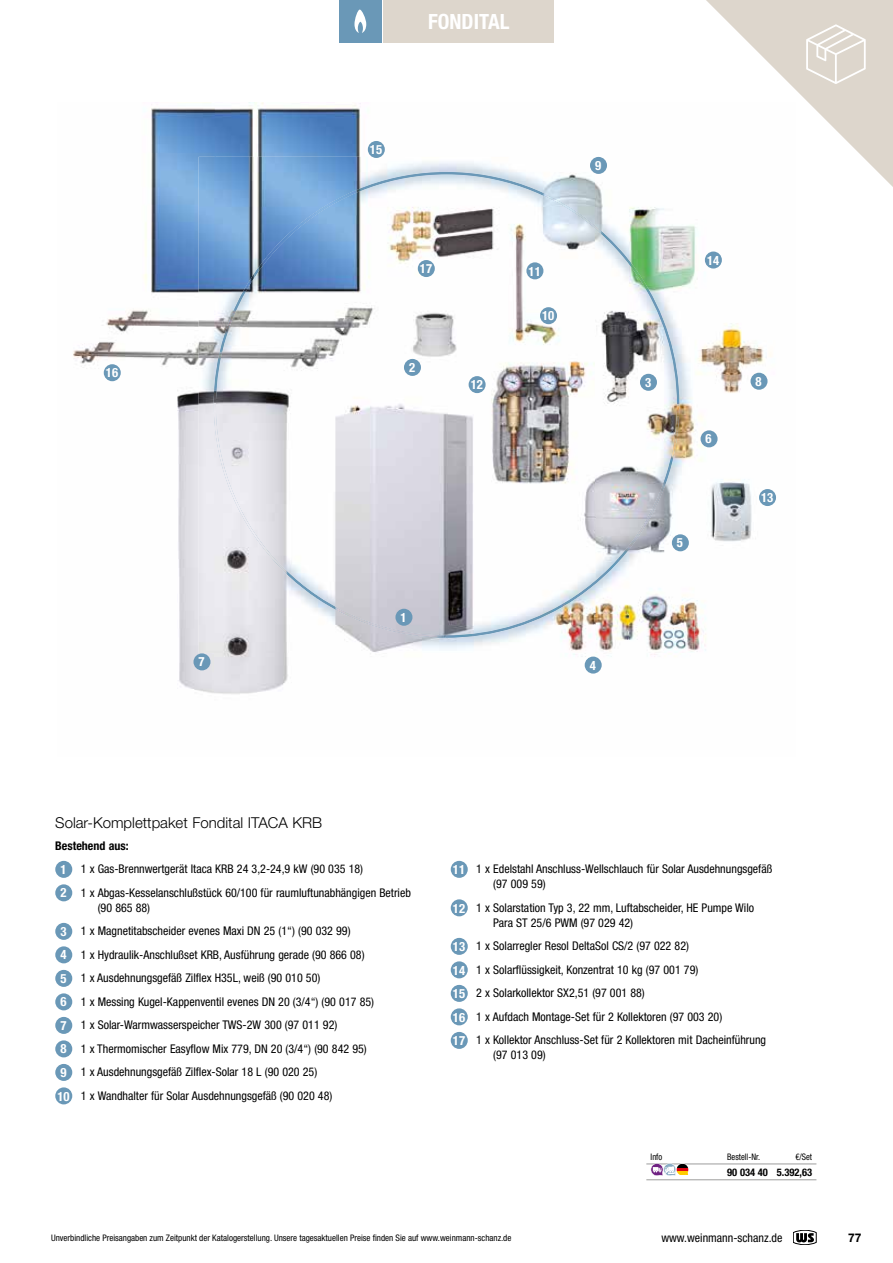
<style>
.page{position:relative;width:893px;height:1263px;background:#fff}
.page>*{position:absolute;margin:0;border:0;box-sizing:border-box;transform-origin:0 0}
.t1{font:700 condensed 21px "Helvetica Neue LT Pro";color:#fff}
.t2{font:300 15px "Helvetica Neue LT Pro";color:#000}
.t3{font:700 condensed 12.75px "Helvetica Neue LT Pro";color:#fff}
.t4{font:condensed 12px/23.5px "Helvetica Neue LT Pro";color:#000}
.t5{font:700 12px "Helvetica Neue LT Pro";color:#000}
.t6{font:700 condensed 10.5px "Helvetica Neue LT Pro";color:#000}
.t7{font:condensed 9px "Helvetica Neue LT Pro";color:#000}
.t8{font:condensed 9px "Helvetica Neue LT Pro";color:#000;scale:.95 1}
.s1{font-weight:700}
.s2{font-weight:700;font-size:12.75px;color:#fff}
</style>
<div class="page">
<hr style="left:646px;top:1163px;width:170px;height:1px;background:#9d9d9c">
<hr style="left:646px;top:1179px;width:170px;height:1px;background:#9d9d9c">
<svg style="left:651px;top:1163px;width:38px;height:13px"></svg>
<svg style="left:677px;top:1167px;width:11px;height:4px"></svg>
<svg style="left:677px;top:1171px;width:11px;height:4px"></svg>
<img style="left:73px;top:104px;width:142px;height:589px">
<img style="left:215px;top:102px;width:384px;height:55px">
<img style="left:694px;top:226px;width:82px;height:426px">
<img style="left:215px;top:653px;width:441px;height:41px">
<img style="left:199px;top:157px;width:495px;height:496px">
<img style="left:300px;top:172px;width:293px;height:52px">
<img style="left:253px;top:223px;width:52px;height:53px">
<img style="left:588px;top:223px;width:52px;height:53px">
<img style="left:214px;top:275px;width:51px;height:276px">
<img style="left:627px;top:275px;width:52px;height:276px">
<img style="left:265px;top:547px;width:52px;height:51px">
<img style="left:576px;top:547px;width:52px;height:51px">
<img style="left:316px;top:595px;width:260px;height:43px">
<div style="left:395px;top:609px;width:17px;height:17px;background:#6a98b7;border-radius:50%"></div>
<div style="left:590px;top:157px;width:17px;height:17px;background:#6a98b7;border-radius:50%"></div>
<div style="left:672px;top:534px;width:17px;height:17px;background:#6a98b7;border-radius:50%"></div>
<div style="left:759px;top:489px;width:17px;height:17px;background:#6a98b7;border-radius:50%"></div>
<div style="left:640px;top:374px;width:17px;height:17px;background:#6a98b7;border-radius:50%"></div>
<div style="left:526px;top:262px;width:17px;height:17px;background:#6a98b7;border-radius:50%"></div>
<div style="left:193px;top:653px;width:17px;height:17px;background:#6a98b7;border-radius:50%"></div>
<div style="left:368px;top:141px;width:17px;height:17px;background:#6a98b7;border-radius:50%"></div>
<div style="left:404px;top:359px;width:17px;height:17px;background:#6a98b7;border-radius:50%"></div>
<div style="left:540px;top:307px;width:17px;height:17px;background:#6a98b7;border-radius:50%"></div>
<div style="left:701px;top:430px;width:17px;height:17px;background:#6a98b7;border-radius:50%"></div>
<div style="left:705px;top:252px;width:17px;height:17px;background:#6a98b7;border-radius:50%"></div>
<div style="left:585px;top:657px;width:17px;height:17px;background:#6a98b7;border-radius:50%"></div>
<div style="left:469px;top:376px;width:17px;height:17px;background:#6a98b7;border-radius:50%"></div>
<div style="left:750px;top:373px;width:17px;height:17px;background:#6a98b7;border-radius:50%"></div>
<div style="left:104px;top:364px;width:17px;height:17px;background:#6a98b7;border-radius:50%"></div>
<div style="left:418px;top:260px;width:17px;height:17px;background:#6a98b7;border-radius:50%"></div>
<div style="left:55px;top:861px;width:17px;height:17px;background:#6a98b7;border-radius:50%"></div>
<div style="left:55px;top:884px;width:17px;height:17px;background:#6a98b7;border-radius:50%"></div>
<div style="left:55px;top:923px;width:17px;height:17px;background:#6a98b7;border-radius:50%"></div>
<div style="left:55px;top:946px;width:17px;height:17px;background:#6a98b7;border-radius:50%"></div>
<div style="left:55px;top:970px;width:17px;height:17px;background:#6a98b7;border-radius:50%"></div>
<div style="left:55px;top:993px;width:17px;height:17px;background:#6a98b7;border-radius:50%"></div>
<div style="left:55px;top:1017px;width:17px;height:17px;background:#6a98b7;border-radius:50%"></div>
<div style="left:55px;top:1040px;width:17px;height:17px;background:#6a98b7;border-radius:50%"></div>
<div style="left:55px;top:1064px;width:17px;height:17px;background:#6a98b7;border-radius:50%"></div>
<div style="left:55px;top:1087px;width:17px;height:17px;background:#6a98b7;border-radius:50%"></div>
<div style="left:451px;top:861px;width:17px;height:17px;background:#6a98b7;border-radius:50%"></div>
<div style="left:451px;top:899px;width:17px;height:17px;background:#6a98b7;border-radius:50%"></div>
<div style="left:451px;top:938px;width:17px;height:17px;background:#6a98b7;border-radius:50%"></div>
<div style="left:451px;top:961px;width:17px;height:17px;background:#6a98b7;border-radius:50%"></div>
<div style="left:451px;top:985px;width:17px;height:17px;background:#6a98b7;border-radius:50%"></div>
<div style="left:451px;top:1008px;width:17px;height:17px;background:#6a98b7;border-radius:50%"></div>
<div style="left:451px;top:1032px;width:17px;height:17px;background:#6a98b7;border-radius:50%"></div>
<svg style="left:693px;top:0;width:200px;height:200px"></svg>
<svg style="left:793px;top:1230px;width:23px;height:15px"></svg>
<div style="left:384px;top:0;width:170px;height:43px;background:#ddd6cc"></div>
<div style="left:339px;top:0;width:43px;height:43px;background:#6a98b7"></div>
<svg style="left:354px;top:10px;width:12px;height:23px"></svg>
<p class="t3" style="left:106px;top:365px;width:14px">16</p>
<p class="t3" style="left:199px;top:654px;width:8px">7</p>
<h1 class="t1" style="left:428px;top:9px;width:83px">FONDITAL</h1>
<p class="t3" style="left:370px;top:142px;width:14px">15</p>
<p class="t3" style="left:420px;top:261px;width:14px">17</p>
<p class="t3" style="left:409px;top:360px;width:8px">2</p>
<p class="t3" style="left:401px;top:610px;width:8px">1</p>
<p class="t3" style="left:529px;top:263px;width:14px">11</p>
<p class="t3" style="left:542px;top:308px;width:14px">10</p>
<p class="t3" style="left:595px;top:158px;width:8px">9</p>
<p class="t3" style="left:707px;top:252px;width:14px">14</p>
<p class="t3" style="left:471px;top:377px;width:14px">12</p>
<p class="t3" style="left:756px;top:374px;width:8px">8</p>
<p class="t3" style="left:645px;top:375px;width:8px">3</p>
<p class="t3" style="left:590px;top:657px;width:8px">4</p>
<p class="t3" style="left:706px;top:431px;width:8px">6</p>
<p class="t3" style="left:677px;top:535px;width:8px">5</p>
<p class="t3" style="left:761px;top:490px;width:14px">13</p>
<p class="t2" style="left:55px;top:814px;width:268px">Solar-Komplettpaket Fondital ITACA KRB</p>
<p class="t4" style="left:60px;top:834px;width:352px;text-indent:-5px"><span class="s1">Bestehend aus:<br></span><span class="s2">1</span> 1 x Gas-Brennwertgerät Itaca KRB 24 3,2-24,9 kW (90 035 18)<br><span class="s2">2</span> 1 x Abgas-Kesselanschlußstück 60/100 für raumluftunabhängigen Betrieb</p>
<p class="t4" style="left:57px;top:896px;width:318px;text-indent:40px">(90 865 88)<br><span class="s2">3</span> 1 x Magnetitabscheider evenes Maxi DN 25 (1“) (90 032 99)<br><span class="s2">4</span> 1 x Hydraulik-Anschlußset KRB, Ausführung gerade (90 866 08)<br><span class="s2">5</span> 1 x Ausdehnungsgefäß Zilflex H35L, weiß (90 010 50)<br><span class="s2">6</span> 1 x Messing Kugel-Kappenventil evenes DN 20 (3/4“) (90 017 85)<br><span class="s2">7</span> 1 x Solar-Warmwasserspeicher TWS-2W 300 (97 011 92)<br><span class="s2">8</span> 1 x Thermomischer Easyflow Mix 779, DN 20 (3/4“) (90 842 95)<br><span class="s2">9</span> 1 x Ausdehnungsgefäß Zilflex-Solar 18 L (90 020 25)<br><span class="s2">10</span> 1 x Wandhalter für Solar Ausdehnungsgefäß (90 020 48)</p>
<p class="t4" style="left:493px;top:861px;width:281px;line-height:15px;text-indent:-40px"><span class="s2">11</span> 1 x Edelstahl Anschluss-Wellschlauch für Solar Ausdehnungsgefäß (97 009 59)</p>
<p class="t4" style="left:493px;top:900px;width:262px;line-height:15px;text-indent:-40px"><span class="s2">12</span> 1 x Solarstation Typ 3, 22 mm, Luftabscheider, HE Pumpe Wilo<br>Para ST 25/6 PWM (97 029 42)</p>
<p class="t4" style="left:453px;top:934px;width:315px"><span class="s2">13</span> 1 x Solarregler Resol DeltaSol CS/2 (97 022 82)<br><span class="s2">14</span> 1 x Solarflüssigkeit, Konzentrat 10 kg (97 001 79)<br><span class="s2">15</span> 2 x Solarkollektor SX2,51 (97 001 88)<br><span class="s2">16</span> 1 x Aufdach Montage-Set für 2 Kollektoren (97 003 20)<br><span class="s2">17</span> 1 x Kollektor Anschluss-Set für 2 Kollektoren mit Dacheinführung</p>
<p class="t4" style="left:493px;top:1043px;width:54px">(97 013 09)</p>
<p class="t8" style="left:651px;top:1152px;width:14px">Info</p>
<p class="t8" style="left:727px;top:1152px;width:36px">Bestell-Nr.</p>
<p class="t8" style="left:795px;top:1152px;width:19px">€/Set</p>
<p class="t6" style="left:727px;top:1166px;width:87px">90 034 40 5.392,63</p>
<p class="t7" style="left:51px;top:1232px;width:462px">Unverbindliche Preisangaben zum Zeitpunkt der Katalogerstellung. Unsere tagesaktuellen Preise finden Sie auf www.weinmann-schanz.de</p>
<p class="t4" style="left:661px;top:1225px;width:123px">www.weinmann-schanz.de</p>
<p class="t5" style="left:848px;top:1230px;width:15px">77</p>
</div>
